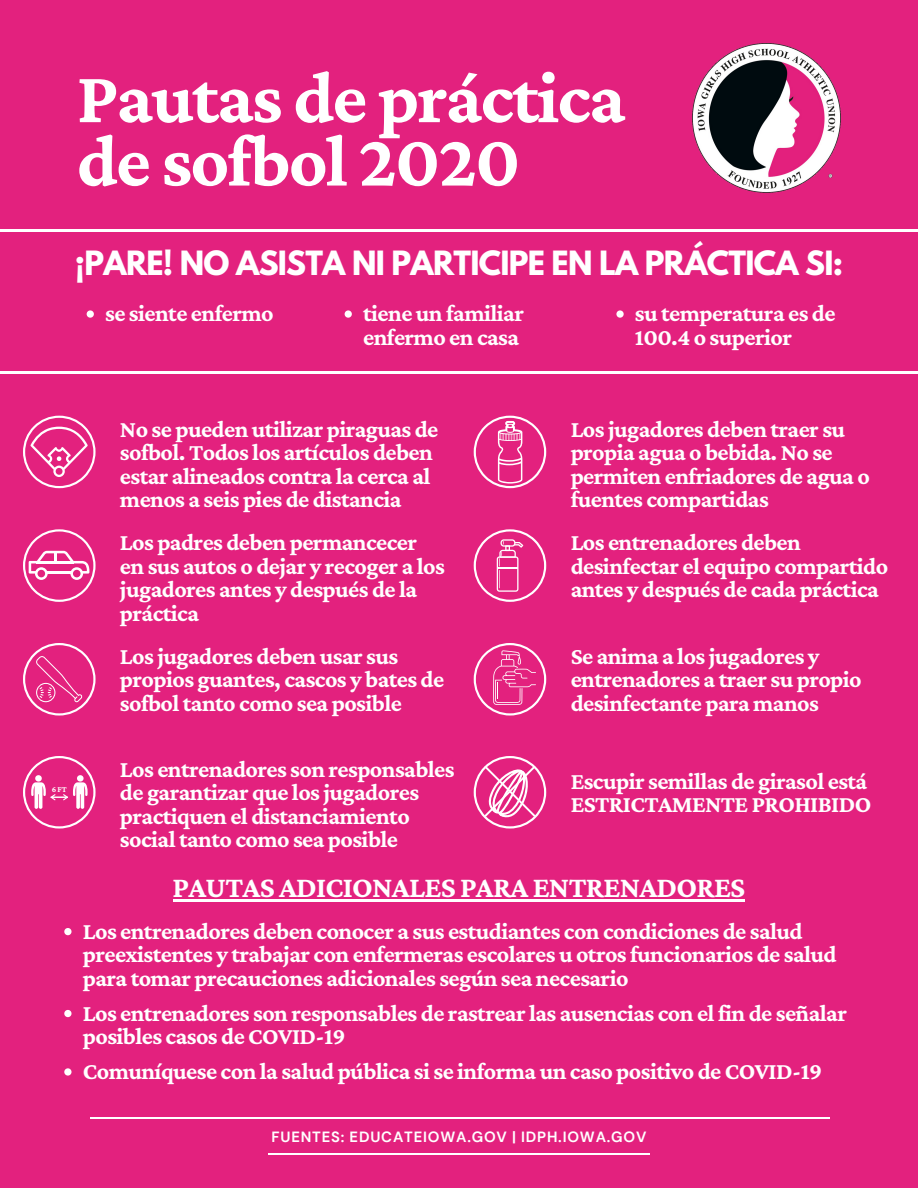
<style>
.page{position:relative;width:918px;height:1188px;background:#e3217e}
.page>*{position:absolute;margin:0;border:0;box-sizing:border-box;transform-origin:0 0}
.t1{font:700 75px/63.3px "Crimson Pro";letter-spacing:-.025em;color:#fff}
.t2{font:700 30px "Crimson Pro";letter-spacing:-.025em;color:#fff}
.t3{font:700 29.7px "League Spartan";letter-spacing:-.025em;color:#fff}
.t4{font:700 24px/23.5px "Crimson Pro";letter-spacing:-.025em;color:#fff}
.t5{font:700 14.85px "DM Sans";letter-spacing:.055em;color:#fff}
.t6{font:700 8.4px "Crimson Pro";color:#fff}
</style>
<div class="page">
<hr style="left:90px;top:1117px;width:739px;height:1px;background:#fff">
<hr style="left:268px;top:1153px;width:382px;height:2px;background:#fff">
<img style="left:692px;top:44px;width:149px;height:148px">
<hr style="left:0;top:229px;width:918px;height:3px;background:#fff">
<hr style="left:0;top:372px;width:918px;height:2px;background:#fff">
<svg style="left:87px;top:310px;width:7px;height:8px"></svg>
<svg style="left:345px;top:310px;width:7px;height:8px"></svg>
<svg style="left:616px;top:310px;width:8px;height:8px"></svg>
<svg style="left:23px;top:529px;width:73px;height:73px"></svg>
<svg style="left:23px;top:643px;width:73px;height:73px"></svg>
<svg style="left:23px;top:756px;width:73px;height:73px"></svg>
<svg style="left:474px;top:416px;width:72px;height:72px"></svg>
<svg style="left:474px;top:529px;width:72px;height:73px"></svg>
<svg style="left:474px;top:643px;width:72px;height:73px"></svg>
<svg style="left:23px;top:416px;width:73px;height:72px"></svg>
<hr style="left:173px;top:899px;width:572px;height:2px;background:#fff">
<svg style="left:64px;top:928px;width:8px;height:7px"></svg>
<svg style="left:64px;top:1010px;width:8px;height:7px"></svg>
<svg style="left:64px;top:1068px;width:8px;height:8px"></svg>
<svg style="left:474px;top:756px;width:72px;height:73px"></svg>
<h1 class="t1" style="left:77px;top:65px;width:550px">Pautas de práctica de sofbol 2020</h1>
<p class="t3" style="left:75px;top:248px;width:770px">¡PARE! NO ASISTA NI PARTICIPE EN LA PRÁCTICA SI:</p>
<p class="t4" style="left:105px;top:301px;width:170px">se siente enfermo</p>
<p class="t4" style="left:363px;top:301px;width:162px">tiene un familiar enfermo en casa</p>
<p class="t4" style="left:635px;top:301px;width:202px">su temperatura es de<br>100.4 o superior</p>
<p class="t4" style="left:120px;top:417px;width:320px">No se pueden utilizar piraguas de sofbol. Todos los artículos deben estar alineados contra la cerca al menos a seis pies de distancia</p>
<p class="t4" style="left:120px;top:530px;width:326px">Los padres deben permancecer en sus autos o dejar y recoger a los jugadores antes y después de la práctica</p>
<p class="t4" style="left:120px;top:644px;width:326px">Los jugadores deben usar sus propios guantes, cascos y bates de sofbol tanto como sea posible</p>
<p class="t4" style="left:571px;top:417px;width:301px">Los jugadores deben traer su propia agua o bebida. No se permiten enfriadores de agua o fuentes compartidas</p>
<p class="t4" style="left:571px;top:530px;width:319px">Los entrenadores deben desinfectar el equipo compartido antes y después de cada práctica</p>
<p class="t4" style="left:571px;top:644px;width:293px">Se anima a los jugadores y entrenadores a traer su propio desinfectante para manos</p>
<p class="t6" style="left:52px;top:784px;width:16px">6FT</p>
<p class="t4" style="left:120px;top:757px;width:336px">Los entrenadores son responsables de garantizar que los jugadores practiquen el distanciamiento social tanto como sea posible</p>
<p class="t4" style="left:571px;top:769px;width:302px">Escupir semillas de girasol está<br>ESTRICTAMENTE PROHIBIDO</p>
<p class="t2" style="left:173px;top:870px;width:574px">PAUTAS ADICIONALES PARA ENTRENADORES</p>
<p class="t4" style="left:83px;top:919px;width:755px">Los entrenadores deben conocer a sus estudiantes con condiciones de salud preexistentes y trabajar con enfermeras escolares u otros funcionarios de salud para tomar precauciones adicionales según sea necesario</p>
<p class="t4" style="left:83px;top:1001px;width:766px">Los entrenadores son responsables de rastrear las ausencias con el fin de señalar posibles casos de COVID-19</p>
<p class="t4" style="left:83px;top:1059px;width:741px">Comuníquese con la salud pública si se informa un caso positivo de COVID-19</p>
<p class="t5" style="left:272px;top:1127px;width:376px">FUENTES: EDUCATEIOWA.GOV | IDPH.IOWA.GOV</p>
</div>
